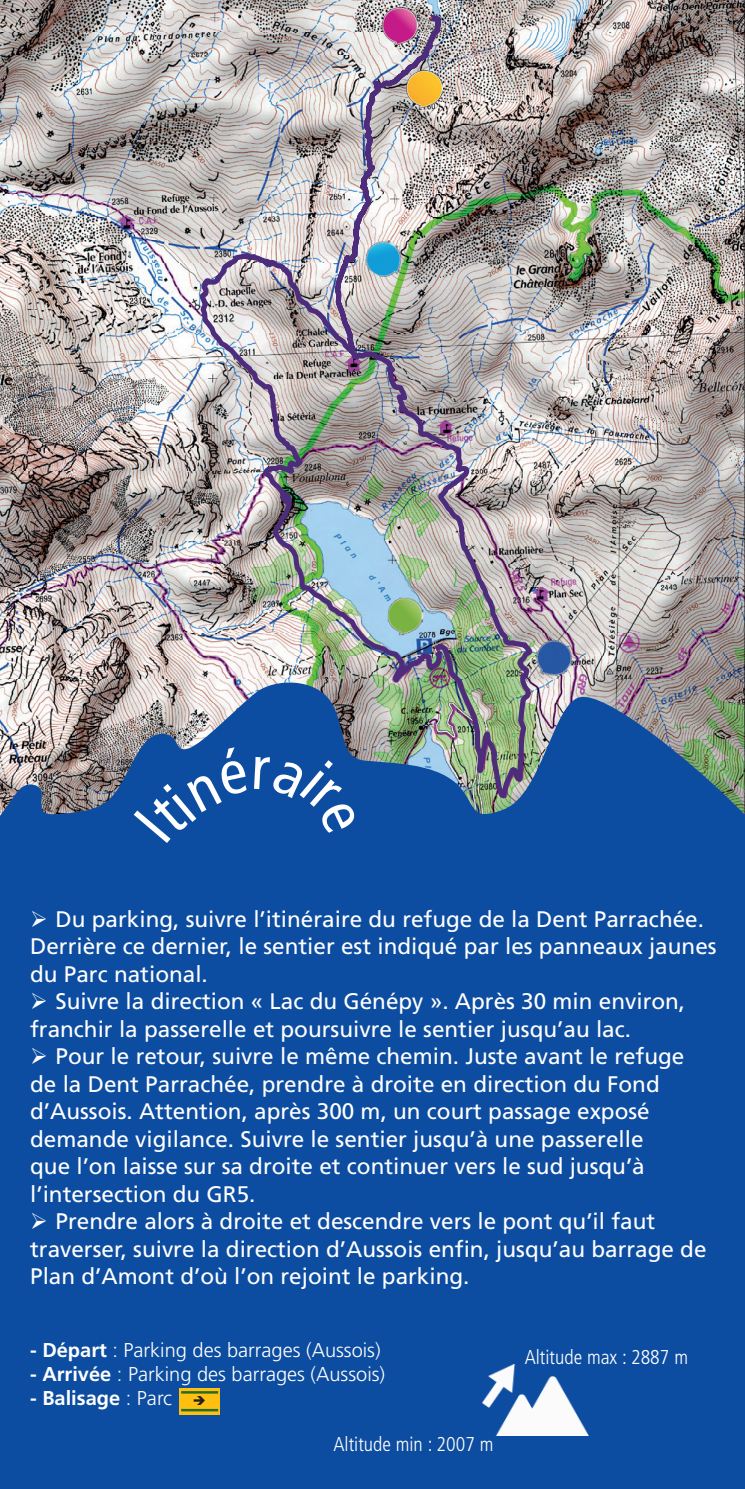
<style>
.page{position:relative;width:745px;height:1489px;background:#fff}
.page>*{position:absolute;margin:0;border:0;box-sizing:border-box;transform-origin:0 0}
.t1{font:22.5px/27.5px "Frutiger LT Std";color:#fff}
.t2{font:300 20px "Frutiger LT Std";color:#fff}
.t3{font:300 condensed 20px "Frutiger LT Std";color:#fff}
.t4{font:700 20px "Frutiger LT Std";color:#fff}
.s1{font-weight:700}
.s2{font-weight:300}
.s3{color:#231f20}
</style>
<div class="page">
<img style="left:0;top:0;width:744px;height:671px">
<img style="left:382px;top:7px;width:35px;height:38px">
<img style="left:406px;top:70px;width:36px;height:38px">
<img style="left:359px;top:234px;width:51px;height:50px">
<img style="left:528px;top:634px;width:50px;height:37px">
<img style="left:387px;top:597px;width:36px;height:39px">
<img style="left:0;top:671px;width:744px;height:307px">
<div style="left:0;top:978px;width:744px;height:510px;background:#0d4da1"></div>
<img style="left:482px;top:1364px;width:106px;height:71px">
<img style="left:708px;top:965px;width:36px;height:13px">
<img style="left:714px;top:488px;width:30px;height:68px">
<div style="left:179px;top:1387px;width:41px;height:27px;background:#fdc011"></div>
<hr style="left:181px;top:1390px;width:37px;height:3px;background:#286b22">
<hr style="left:181px;top:1408px;width:37px;height:3px;background:#286b22">
<div style="left:134px;top:746px;width:223px;height:97px;background:#0d4da1"></div>
<p class="t1" style="left:30px;top:905px;width:687px">➢ Du parking, suivre l’itinéraire du refuge de la Dent Parrachée.<br>Derrière ce dernier, le sentier est indiqué par les panneaux jaunes du Parc national.</p>
<p class="t1" style="left:30px;top:987px;width:656px">➢ Suivre la direction « Lac du Génépy ». Après 30 min environ, franchir la passerelle et poursuivre le sentier jusqu’au lac.</p>
<p class="t1" style="left:30px;top:1042px;width:655px">➢ Pour le retour, suivre le même chemin. Juste avant le refuge de la Dent Parrachée, prendre à droite en direction du Fond d’Aussois. Attention, après 300 m, un court passage exposé demande vigilance. Suivre le sentier jusqu’à une passerelle que l’on laisse sur sa droite et continuer vers le sud jusqu’à l’intersection du GR5.</p>
<p class="t1" style="left:30px;top:1207px;width:677px">➢ Prendre alors à droite et descendre vers le pont qu’il faut traverser, suivre la direction d’Aussois enfin, jusqu’au barrage de<br>Plan d’Amont d’où l’on rejoint le parking.</p>
<p class="t2" style="left:30px;top:1338px;width:352px"><span class="s1">- Départ</span> : Parking des barrages (Aussois)</p>
<p class="t2" style="left:30px;top:1362px;width:356px"><span class="s1">- Arrivée</span> : Parking des barrages (Aussois)</p>
<p class="t4" style="left:30px;top:1386px;width:177px">- Balisage <span class="s2">: Parc</span> <span class="s3">➔</span></p>
<p class="t3" style="left:333px;top:1432px;width:161px">Altitude min : 2007 m</p>
<p class="t3" style="left:524px;top:1345px;width:165px">Altitude max : 2887 m</p>
</div>
